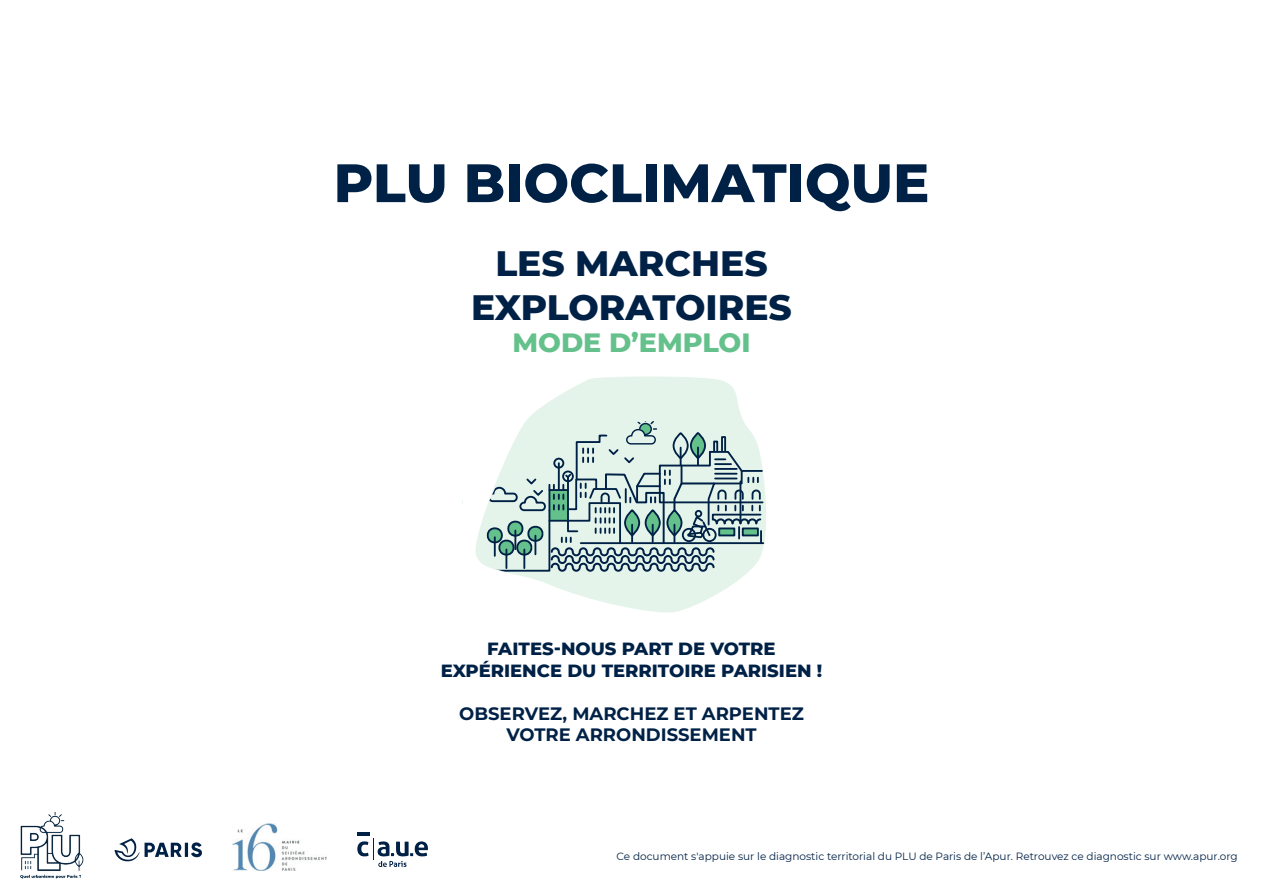
<style>
.page{position:relative;width:1263px;height:893px;background:#fff}
.page>*{position:absolute;margin:0;border:0;box-sizing:border-box;transform-origin:0 0}
.t1{font:800 54px "Montserrat";color:#002146}
.t2{font:800 36px/43.2px "Montserrat";color:#002146;text-align:center}
.t3{font:800 27px "Montserrat";color:#65c18b}
.t4{font:800 18px/21.6px "Montserrat";color:#002146;text-align:center}
.t5{font:700 18px/21.6px "Montserrat";color:#002146;text-align:center}
.t6{font:10.5px "Montserrat";color:#002146}
</style>
<div class="page">
<img style="left:20px;top:812px;width:64px;height:67px">
<svg style="left:115px;top:838px;width:87px;height:23px"></svg>
<svg style="left:357px;top:833px;width:71px;height:34px"></svg>
<img style="left:232px;top:823px;width:95px;height:47px">
<svg style="left:475px;top:376px;width:291px;height:237px;fill:#e5f4eb"></svg>
<svg style="left:486px;top:419px;width:278px;height:153px;background:#b6cbc9"></svg>
<h1 class="t1" style="left:334px;top:143px;width:597px">PLU BIOCLIMATIQUE</h1>
<h2 class="t2" style="left:471px;top:240px;width:322px">LES MARCHES<br>EXPLORATOIRES</h2>
<h3 class="t3" style="left:512px;top:323px;width:240px">MODE D’EMPLOI</h3>
<h3 class="t4" style="left:441px;top:637px;width:383px">FAITES-NOUS PART DE VOTRE<br>EXPÉRIENCE DU TERRITOIRE PARISIEN !</h3>
<h3 class="t5" style="left:459px;top:702px;width:346px">OBSERVEZ, MARCHEZ ET ARPENTEZ<br>VOTRE ARRONDISSEMENT</h3>
<p class="t6" style="left:617px;top:849px;width:622px">Ce document s'appuie sur le diagnostic territorial du PLU de Paris de l’Apur. Retrouvez ce diagnostic sur www.apur.org</p>
</div>
